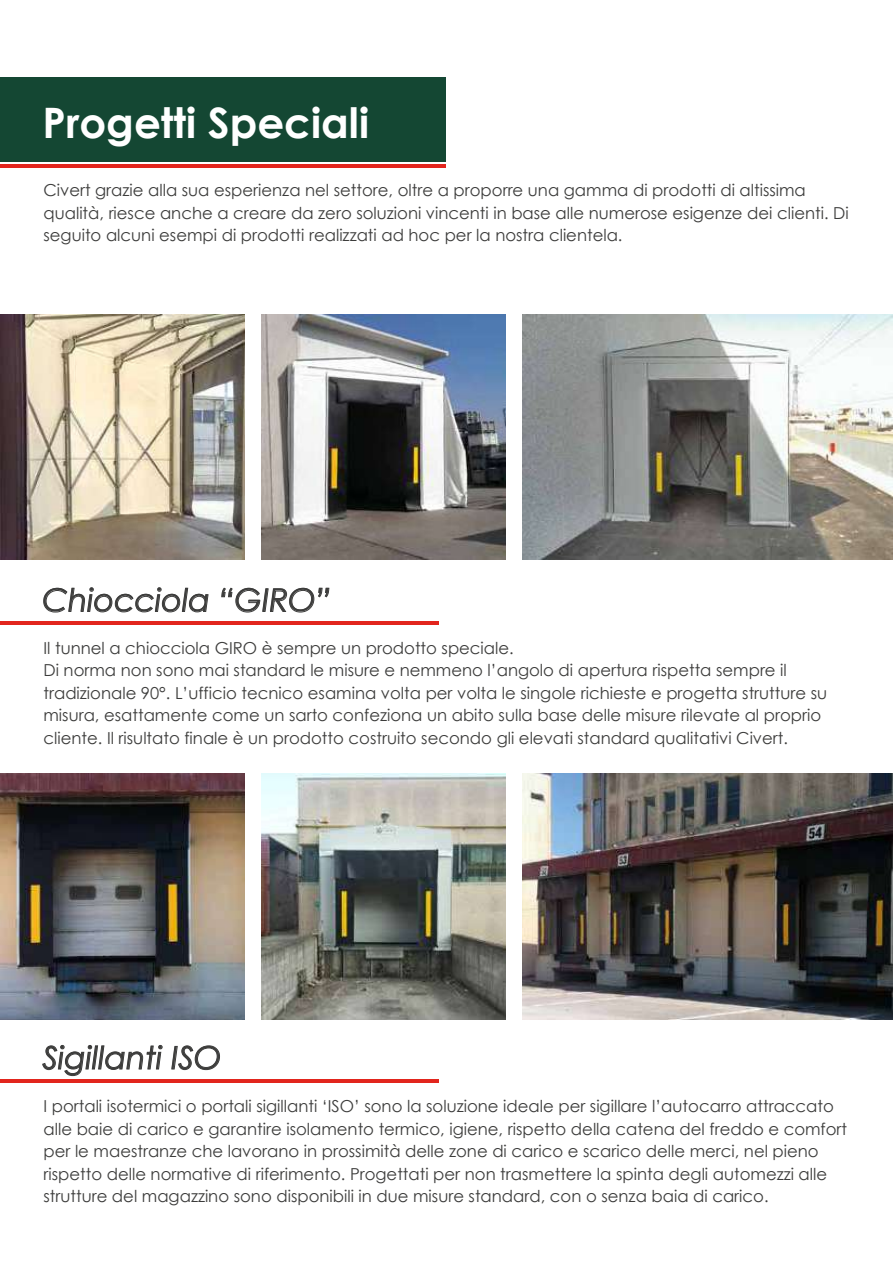
<style>
.page{position:relative;width:893px;height:1263px;background:#fff}
.page>*{position:absolute;margin:0;border:0;box-sizing:border-box;transform-origin:0 0}
.t1{font:700 42px "Century Gothic";color:#fff}
.t2{font:italic 31.5px "Century Gothic";color:#3c3c3b}
.t3{font:16.5px/22.5px "Century Gothic";color:#3c3c3b}
</style>
<div class="page">
<img style="left:0;top:314px;width:244px;height:245px">
<img style="left:522px;top:314px;width:371px;height:245px">
<img style="left:261px;top:314px;width:245px;height:245px">
<img style="left:522px;top:773px;width:371px;height:246px">
<img style="left:261px;top:773px;width:244px;height:246px">
<img style="left:0;top:773px;width:244px;height:246px">
<div style="left:0;top:77px;width:446px;height:84px;background:#144733"></div>
<hr style="left:0;top:164px;width:446px;height:3px;background:#e2251d">
<hr style="left:0;top:622px;width:438px;height:3px;background:#e2251d">
<hr style="left:0;top:1079px;width:438px;height:3px;background:#e2251d">
<svg style="left:43px;top:587px;width:166px;height:26px"></svg>
<svg style="left:221px;top:587px;width:109px;height:26px"></svg>
<svg style="left:42px;top:1045px;width:121px;height:31px"></svg>
<svg style="left:171px;top:1045px;width:49px;height:25px"></svg>
<h1 class="t1" style="left:43px;top:91px;width:328px">Progetti Speciali</h1>
<p class="t3" style="left:44px;top:179px;width:807px">Civert grazie alla sua esperienza nel settore, oltre a proporre una gamma di prodotti di altissima qualità, riesce anche a creare da zero soluzioni vincenti in base alle numerose esigenze dei clienti. Di seguito alcuni esempi di prodotti realizzati ad hoc per la nostra clientela.</p>
<h2 class="t2" style="left:43px;top:578px;width:290px">Chiocciola “GIRO”</h2>
<p class="t3" style="left:44px;top:636px;width:785px">Il tunnel a chiocciola GIRO è sempre un prodotto speciale.<br>Di norma non sono mai standard le misure e nemmeno l’angolo di apertura rispetta sempre il tradizionale 90°. L’ufficio tecnico esamina volta per volta le singole richieste e progetta strutture su misura, esattamente come un sarto confeziona un abito sulla base delle misure rilevate al proprio cliente. Il risultato finale è un prodotto costruito secondo gli elevati standard qualitativi Civert.</p>
<h2 class="t2" style="left:43px;top:1036px;width:181px">Sigillanti ISO</h2>
<p class="t3" style="left:44px;top:1095px;width:805px">I portali isotermici o portali sigillanti ‘ISO’ sono la soluzione ideale per sigillare l’autocarro attraccato alle baie di carico e garantire isolamento termico, igiene, rispetto della catena del freddo e comfort per le maestranze che lavorano in prossimità delle zone di carico e scarico delle merci, nel pieno rispetto delle normative di riferimento. Progettati per non trasmettere la spinta degli automezzi alle strutture del magazzino sono disponibili in due misure standard, con o senza baia di carico.</p>
</div>
